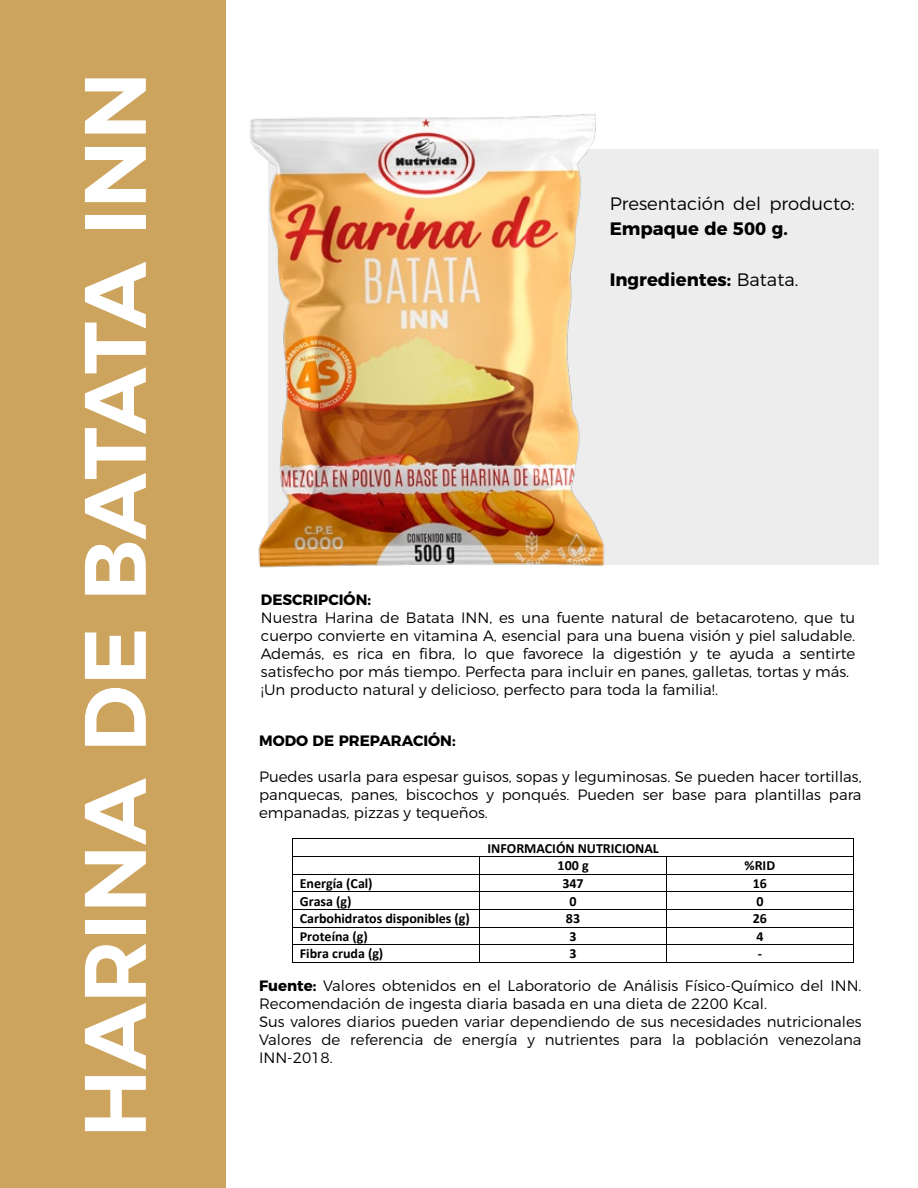
<style>
.page{position:relative;width:918px;height:1188px;background:#fff}
.page>*{position:absolute;margin:0;border:0;box-sizing:border-box;transform-origin:0 0}
.t1{font:600 87px "Montserrat";color:#fff}
.t2{font:700 18px "Montserrat";color:#000}
.t3{font:300 18px "Montserrat";color:#000}
.t4{font:300 15px/18px "Montserrat";color:#000}
.t5{font:700 15px "Montserrat";color:#000}
.t6{font:700 13.95px/17.7px "Calibri";color:#000;text-align:center}
.t7{font:700 13.8px "Calibri";color:#000}
.s1{font-weight:300}
.s2{font-size:14.1px}
.s3{font-weight:700}
</style>
<div class="page">
<div style="left:0;top:0;width:226px;height:1188px;background:#cca45e"></div>
<div style="left:268px;top:150px;width:611px;height:415px;background:#ededed"></div>
<hr style="left:293px;top:839px;width:560px;height:1px;background:#000">
<hr style="left:293px;top:856px;width:186px;height:1px;background:#000">
<hr style="left:480px;top:856px;width:186px;height:1px;background:#000">
<hr style="left:667px;top:856px;width:186px;height:1px;background:#000">
<hr style="left:293px;top:874px;width:186px;height:1px;background:#000">
<hr style="left:480px;top:874px;width:186px;height:1px;background:#000">
<hr style="left:667px;top:874px;width:186px;height:1px;background:#000">
<hr style="left:293px;top:892px;width:186px;height:1px;background:#000">
<hr style="left:480px;top:892px;width:186px;height:1px;background:#000">
<hr style="left:667px;top:892px;width:186px;height:1px;background:#000">
<hr style="left:293px;top:909px;width:186px;height:1px;background:#000">
<hr style="left:480px;top:909px;width:186px;height:1px;background:#000">
<hr style="left:667px;top:909px;width:186px;height:1px;background:#000">
<hr style="left:293px;top:927px;width:186px;height:1px;background:#000">
<hr style="left:480px;top:927px;width:186px;height:1px;background:#000">
<hr style="left:667px;top:927px;width:186px;height:1px;background:#000">
<hr style="left:293px;top:944px;width:186px;height:1px;background:#000">
<hr style="left:480px;top:944px;width:186px;height:1px;background:#000">
<hr style="left:667px;top:944px;width:186px;height:1px;background:#000">
<hr style="left:293px;top:962px;width:186px;height:1px;background:#000">
<svg style="left:479px;top:856px;width:1px;height:107px"></svg>
<hr style="left:480px;top:962px;width:186px;height:1px;background:#000">
<svg style="left:666px;top:856px;width:1px;height:107px"></svg>
<hr style="left:667px;top:962px;width:186px;height:1px;background:#000">
<svg style="left:853px;top:839px;width:1px;height:124px"></svg>
<img style="left:250px;top:114px;width:490px;height:454px">
<h1 class="t1" style="left:44px;top:1138px;width:1068px;rotate:-90deg">HARINA DE BATATA INN</h1>
<p class="t3" style="left:610px;top:189px;width:247px">Presentación del producto:</p>
<p class="t2" style="left:610px;top:214px;width:179px">Empaque de 500 g.</p>
<p class="t2" style="left:610px;top:265px;width:190px">Ingredientes: <span class="s1">Batata.</span></p>
<p class="t5" style="left:261px;top:587px;width:112px">DESCRIPCIÓN:</p>
<p class="t4" style="left:261px;top:608px;width:596px">Nuestra Harina de Batata INN, es una fuente natural de betacaroteno, que tu cuerpo convierte en vitamina A, esencial para una buena visión y piel saludable.<br>Además, es rica en fibra, lo que favorece la digestión y te ayuda a sentirte satisfecho por más tiempo. Perfecta para incluir en panes, galletas, tortas y más. ¡Un producto natural y delicioso, perfecto para toda la familia!.</p>
<p class="t5" style="left:259px;top:728px;width:198px">MODO DE PREPARACIÓN:</p>
<p class="t4" style="left:259px;top:766px;width:604px;text-align:justify">Puedes usarla para espesar guisos, sopas y leguminosas. Se pueden hacer tortillas, panquecas, panes, biscochos y ponqués. Pueden ser base para plantillas para empanadas, pizzas y tequeños.</p>
<p class="t6" style="left:487px;top:839px;width:173px">INFORMACIÓN NUTRICIONAL<br>100 g</p>
<p class="t6" style="left:745px;top:857px;width:32px">%RID</p>
<p class="t6" style="left:300px;top:874px;width:74px">Energía (Cal)</p>
<p class="t6" style="left:562px;top:874px;width:23px">347</p>
<p class="t6" style="left:753px;top:874px;width:16px">16</p>
<p class="t6" style="left:300px;top:892px;width:53px">Grasa (g)</p>
<p class="t6" style="left:570px;top:892px;width:9px">0</p>
<p class="t6" style="left:756px;top:892px;width:9px">0</p>
<p class="t6" style="left:300px;top:910px;width:172px">Carbohidratos disponibles (g)</p>
<p class="t6" style="left:566px;top:910px;width:16px">83</p>
<p class="t6" style="left:753px;top:910px;width:16px">26</p>
<p class="t7" style="left:300px;top:927px;width:70px">Proteína (g)</p>
<p class="t7" style="left:570px;top:927px;width:9px">3</p>
<p class="t7" style="left:756px;top:927px;width:9px">4</p>
<p class="t7" style="left:300px;top:945px;width:85px">Fibra cruda <span class="s2">(g)</span></p>
<p class="t7" style="left:570px;top:945px;width:9px">3</p>
<p class="t7" style="left:758px;top:945px;width:6px">-</p>
<p class="t4" style="left:259px;top:976px;width:604px"><span class="s3">Fuente:</span> Valores obtenidos en el Laboratorio de Análisis Físico-Químico del INN.<br>Recomendación de ingesta diaria basada en una dieta de 2200 Kcal.<br>Sus valores diarios pueden variar dependiendo de sus necesidades nutricionales Valores de referencia de energía y nutrientes para la población venezolana INN-2018.</p>
</div>
